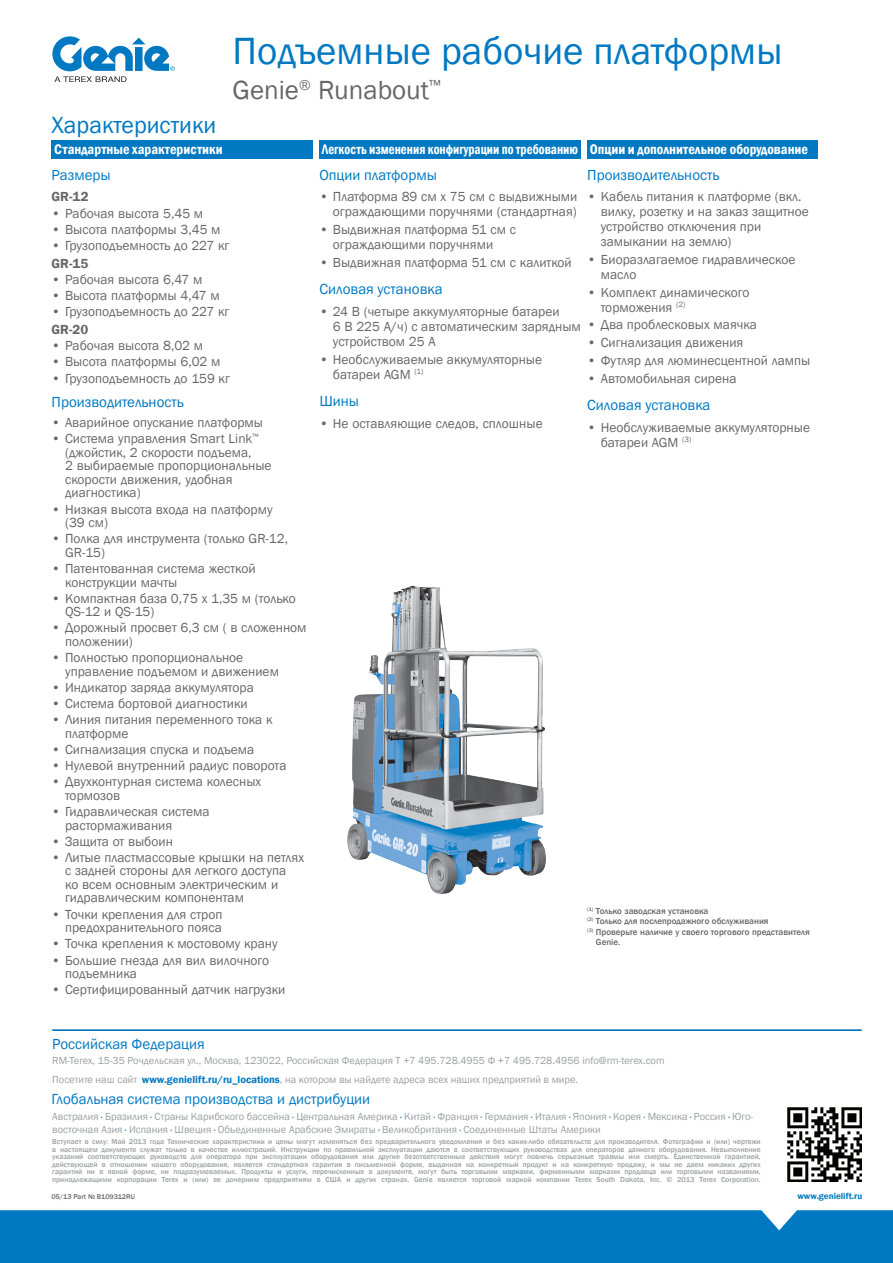
<style>
.page{position:relative;width:893px;height:1263px;background:#fff}
.page>*{position:absolute;margin:0;border:0;box-sizing:border-box;transform-origin:0 0}
.t1{font:39px "Franklin Gothic";color:#0079c2}
.t2{font:27px "Franklin Gothic";color:#67676a}
.t3{font:24px "Franklin Gothic";color:#0079c2}
.t4{font:15px "Franklin Gothic";color:#0079c2}
.t5{font:600 condensed 14.25px "Franklin Gothic";color:#fff;scale:.9 1}
.t6{font:600 condensed 14.25px "Franklin Gothic";color:#fff}
.t7{font:13.5px/13.5px "Franklin Gothic";color:#67676a}
.t8{font:600 13.5px "Franklin Gothic";color:#67676a}
.t9{font:10.5px/18.9px "Franklin Gothic";color:#9d9fa2}
.t10{font:500 9px "Franklin Gothic";color:#67676a}
.t11{font:600 9px "Franklin Gothic";color:#0079c2}
.t12{font:500 7.5px/7.5px "Franklin Gothic";color:#9d9fa2;text-align:justify}
.t13{font:500 7.2px "Franklin Gothic";color:#67676a}
.s1{font-weight:600;color:#0079c2}
.s2{color:#0079c2}
</style>
<div class="page">
<div style="left:0;top:1210px;width:893px;height:53px;background:#0079c2"></div>
<svg style="left:52px;top:36px;width:123px;height:46px"></svg>
<hr style="left:51px;top:1029px;width:810px;height:1px;background:#bcbdc0">
<img style="left:787px;top:1107px;width:75px;height:75px">
<hr style="left:52px;top:1029px;width:810px;height:2px;background:#0079c2">
<div style="left:319px;top:140px;width:262px;height:19px;background:#0079c2"></div>
<div style="left:587px;top:140px;width:231px;height:19px;background:#0079c2"></div>
<div style="left:52px;top:140px;width:261px;height:19px;background:#0079c2"></div>
<img style="left:347px;top:586px;width:199px;height:308px">
<h1 class="t1" style="left:233px;top:27px;width:552px">Подъемные рабочие платформы</h1>
<h3 class="t3" style="left:51px;top:110px;width:166px">Характеристики</h3>
<p class="t6" style="left:54px;top:140px;width:170px">Стандартные характеристики</p>
<h2 class="t2" style="left:233px;top:73px;width:210px">Genie<sup>®</sup> Runabout<sup>™</sup></h2>
<p class="t5" style="left:322px;top:140px;width:542px">Легкость изменения конфигурации по требованию Опции и дополнительное оборудование</p>
<p class="t4" style="left:52px;top:165px;width:61px">Размеры</p>
<p class="t8" style="left:52px;top:188px;width:39px">GR-12</p>
<p class="t7" style="left:52px;top:207px;width:153px">• Рабочая высота 5,45 м</p>
<p class="t7" style="left:52px;top:223px;width:171px">• Высота платформы 3,45 м</p>
<p class="t7" style="left:52px;top:239px;width:179px">• Грузоподъемность до 227 кг</p>
<p class="t8" style="left:52px;top:255px;width:38px">GR-15</p>
<p class="t7" style="left:52px;top:273px;width:152px">• Рабочая высота 6,47 м</p>
<p class="t7" style="left:52px;top:289px;width:170px">• Высота платформы 4,47 м</p>
<p class="t7" style="left:52px;top:305px;width:179px">• Грузоподъемность до 227 кг</p>
<p class="t8" style="left:52px;top:321px;width:38px">GR-20</p>
<p class="t7" style="left:52px;top:339px;width:153px">• Рабочая высота 8,02 м</p>
<p class="t7" style="left:52px;top:355px;width:171px">• Высота платформы 6,02 м</p>
<p class="t7" style="left:52px;top:372px;width:180px">• Грузоподъемность до 159 кг</p>
<p class="t4" style="left:52px;top:393px;width:134px">Производительность</p>
<p class="t7" style="left:52px;top:416px;width:213px">• Аварийное опускание платформы</p>
<p class="t7" style="left:65px;top:432px;width:208px;text-indent:-13px">• Система управления Smart Link<sup>™ </sup>(джойстик, 2 скорости подъема,<br>2 выбираемые пропорциональные скорости движения, удобная диагностика)</p>
<p class="t7" style="left:65px;top:503px;width:209px;text-indent:-14px">• Низкая высота входа на платформу (39 см)</p>
<p class="t7" style="left:65px;top:532px;width:225px;text-indent:-14px">• Полка для инструмента (только GR-12,<br>GR-15)</p>
<p class="t7" style="left:65px;top:562px;width:192px;text-indent:-14px">• Патентованная система жесткой конструкции мачты</p>
<p class="t7" style="left:65px;top:592px;width:232px;text-indent:-13px">• Компактная база 0,75 x 1,35 м (только<br>QS-12 и QS-15)</p>
<p class="t7" style="left:65px;top:621px;width:243px;text-indent:-14px">• Дорожный просвет 6,3 см ( в сложенном положении)</p>
<p class="t7" style="left:65px;top:651px;width:215px;text-indent:-14px">• Полностью пропорциональное управление подъемом и движением</p>
<p class="t7" style="left:52px;top:681px;width:204px">• Индикатор заряда аккумулятора</p>
<p class="t7" style="left:52px;top:697px;width:198px">• Система бортовой диагностики</p>
<p class="t7" style="left:65px;top:713px;width:209px;text-indent:-14px">• Линия питания переменного тока к платформе</p>
<p class="t7" style="left:52px;top:743px;width:204px">• Сигнализация спуска и подъема</p>
<p class="t7" style="left:52px;top:759px;width:236px">• Нулевой внутренний радиус поворота</p>
<p class="t7" style="left:65px;top:775px;width:198px;text-indent:-14px">• Двухконтурная система колесных тормозов</p>
<p class="t7" style="left:65px;top:805px;width:146px;text-indent:-14px">• Гидравлическая система растормаживания</p>
<p class="t7" style="left:52px;top:835px;width:123px">• Защита от выбоин</p>
<p class="t7" style="left:65px;top:851px;width:240px;text-indent:-14px">• Литые пластмассовые крышки на петлях с задней стороны для легкого доступа<br>ко всем основным электрическим и гидравлическим компонентам</p>
<p class="t7" style="left:52px;top:908px;width:172px;text-align:right">• Точки крепления для строп предохранительного пояса</p>
<p class="t7" style="left:52px;top:937px;width:228px">• Точка крепления к мостовому крану</p>
<p class="t7" style="left:65px;top:954px;width:206px;text-indent:-13px">• Большие гнезда для вил вилочного подъемника</p>
<p class="t7" style="left:52px;top:983px;width:235px">• Сертифицированный датчик нагрузки</p>
<p class="t4" style="left:319px;top:165px;width:119px">Опции платформы</p>
<p class="t7" style="left:319px;top:190px;width:259px;line-height:15px;text-align:right">• Платформа 89 см x 75 см с выдвижными ограждающими поручнями (стандартная)</p>
<p class="t7" style="left:333px;top:222px;width:185px;line-height:15px;text-indent:-14px">• Выдвижная платформа 51 см с ограждающими поручнями</p>
<p class="t7" style="left:319px;top:256px;width:254px">• Выдвижная платформа 51 см с калиткой</p>
<p class="t4" style="left:319px;top:280px;width:125px">Силовая установка</p>
<p class="t7" style="left:333px;top:304px;width:250px;line-height:15px;text-indent:-13px">• 24 В (четыре аккумуляторные батареи<br>6 В 225 А/ч) с автоматическим зарядным устройством 25 А</p>
<p class="t7" style="left:333px;top:352px;width:211px;line-height:15px;text-indent:-14px">• Необслуживаемые аккумуляторные батареи AGM <sup>(1)</sup></p>
<p class="t4" style="left:319px;top:392px;width:41px">Шины</p>
<p class="t7" style="left:319px;top:417px;width:225px">• Не оставляющие следов, сплошные</p>
<p class="t4" style="left:587px;top:165px;width:134px">Производительность</p>
<p class="t7" style="left:601px;top:190px;width:210px;line-height:15px;text-indent:-14px">• Кабель питания к платформе (вкл. вилку, розетку и на заказ защитное устройство отключения при замыкании на землю)</p>
<p class="t7" style="left:601px;top:252px;width:196px;line-height:15px;text-indent:-14px">• Биоразлагаемое гидравлическое масло</p>
<p class="t7" style="left:601px;top:285px;width:150px;line-height:15px;text-indent:-14px">• Комплект динамического торможения <sup>(2)</sup></p>
<p class="t7" style="left:587px;top:318px;width:171px">• Два проблесковых маячка</p>
<p class="t7" style="left:587px;top:336px;width:158px">• Сигнализация движения</p>
<p class="t7" style="left:587px;top:354px;width:225px">• Футляр для люминесцентной лампы</p>
<p class="t7" style="left:587px;top:372px;width:151px">• Автомобильная сирена</p>
<p class="t4" style="left:587px;top:396px;width:125px">Силовая установка</p>
<p class="t7" style="left:601px;top:420px;width:211px;line-height:15px;text-indent:-14px">• Необслуживаемые аккумуляторные батареи AGM <sup>(3)</sup></p>
<p class="t10" style="left:587px;top:905px;width:123px"><sup>(1)</sup> Только заводская установка</p>
<p class="t10" style="left:587px;top:916px;width:183px"><sup>(2)</sup> Только для послепродажного обслуживания</p>
<p class="t10" style="left:587px;top:926px;width:224px"><sup>(3)</sup> Проверьте наличие у своего торгового представителя</p>
<p class="t10" style="left:596px;top:937px;width:26px">Genie.</p>
<p class="t4" style="left:52px;top:1035px;width:154px">Российская Федерация</p>
<p class="t9" style="left:52px;top:1051px;width:614px">RM-Terex, 15-35 Рочдельская ул., Москва, 123022, Российская Федерация T +7 495.728.4955 Ф +7 495.728.4956 info@rm-terex.com<br>Посетите наш сайт <span class="s1">www.genielift.ru/ru_locations</span>, на котором вы найдете адреса всех наших предприятий в мире.</p>
<p class="t4" style="left:51px;top:1089px;width:320px">Глобальная система производства и дистрибуции</p>
<p class="t9" style="left:52px;top:1109px;width:702px;line-height:13.5px">Австралия <span class="s2">·</span> Бразилия <span class="s2">·</span> Страны Карибского бассейна <span class="s2">·</span> Центральная Америка <span class="s2">·</span> Китай <span class="s2">·</span> Франция <span class="s2">·</span> Германия <span class="s2">·</span> Италия <span class="s2">·</span> Япония <span class="s2">·</span> Корея <span class="s2">·</span> Мексика <span class="s2">·</span> Россия <span class="s2">·</span> Юго&shy;восточная Азия <span class="s2">·</span> Испания <span class="s2">·</span> Швеция <span class="s2">·</span> Объединенные Арабские Эмираты <span class="s2">·</span> Великобритания <span class="s2">·</span> Соединенные Штаты Америки</p>
<p class="t12" style="left:52px;top:1138px;width:710px">Вступает в силу: Май 2013 года Технические характеристики и цены могут изменяться без предварительного уведомления и без каких-либо обязательств для производителя. Фотографии и (или) чертежи в настоящем документе служат только в качестве иллюстраций. Инструкции по правильной эксплуатации даются в соответствующих руководствах для операторов данного оборудования. Невыполнение указаний соответствующих руководств для оператора при эксплуатации оборудования или другие безответственные действия могут повлечь серьезные травмы или смерть. Единственной гарантией, действующей в отношении нашего оборудования, является стандартная гарантия в письменной форме, выданная на конкретный продукт и на конкретную продажу, и мы не даем никаких других гарантий ни в явной форме, ни подразумеваемых. Продукты и услуги, перечисленные в документе, могут быть торговыми марками, фирменными марками продавца или торговыми названиями, принадлежащими корпорации Terex и (или) ее дочерним предприятиям в США и других странах. Genie является торговой маркой компании Terex South Dakota, Inc. © 2013 Terex Corporation.</p>
<p class="t13" style="left:51px;top:1192px;width:85px">05/13 Part № B109312RU</p>
<p class="t11" style="left:797px;top:1190px;width:66px">www.genielift.ru</p>
</div>
